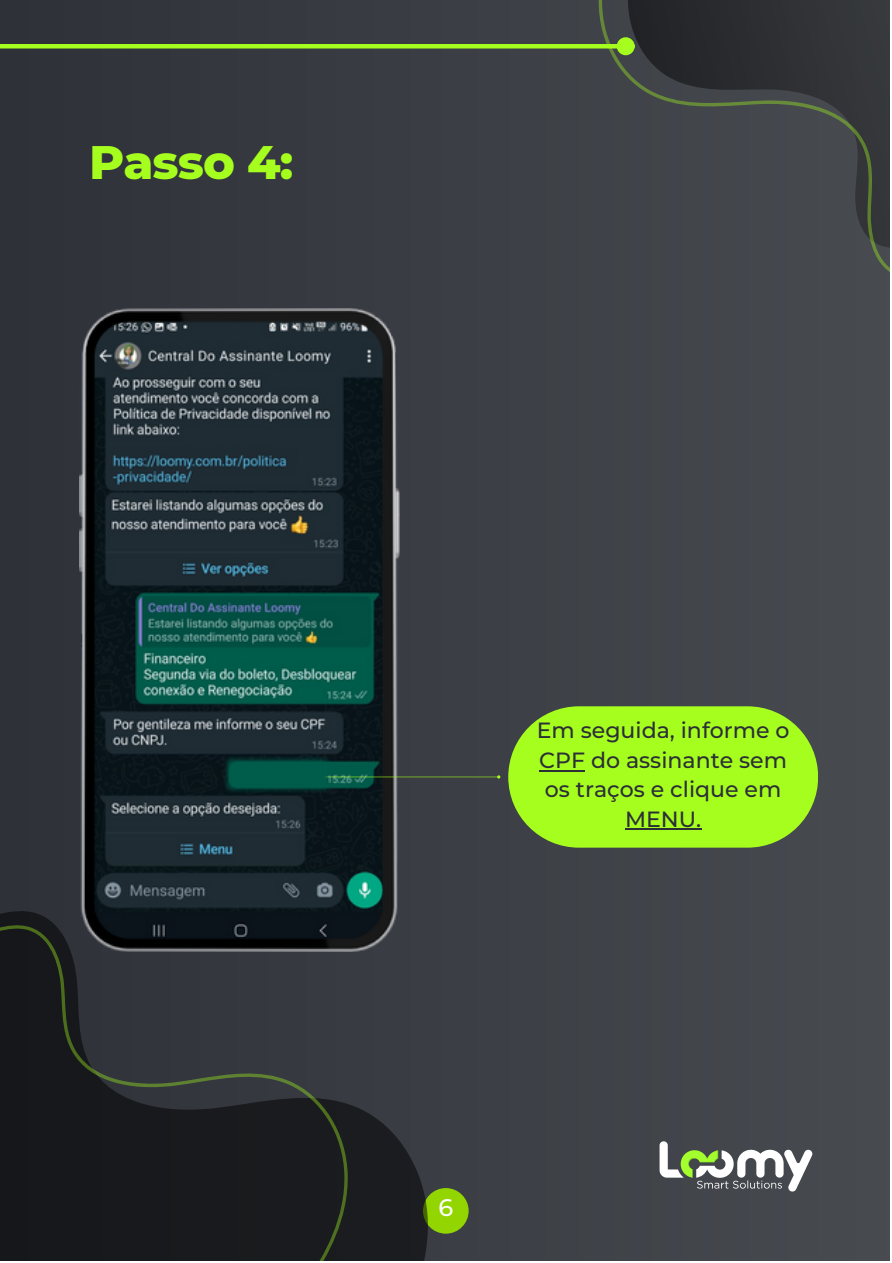
<style>
.page{position:relative;width:892px;height:1263px;background:#fff}
.page>*{position:absolute;margin:0;border:0;box-sizing:border-box;transform-origin:0 0}
.t1{font:800 48px "Montserrat";letter-spacing:-.02em;color:#a6fe1f}
.t2{font:500 24px "Montserrat";color:#fff}
.t3{font:500 21.9px/29.4px "Montserrat";color:#2c2f36;text-align:center}
</style>
<div class="page">
<div style="left:0;top:0;width:889px;height:1260px;background:linear-gradient(to right,#2e3238,#474a4f)"></div>
<hr style="left:0;top:44px;width:616px;height:4px;background:#a6fe1f">
<svg style="left:659px;top:1141px;width:153px;height:50px"></svg>
<div style="left:508px;top:706px;width:310px;height:141px;background:#a6fe1f;border-radius:71px"></div>
<hr style="left:539px;top:769px;width:46px;height:2px;background:#2c2f36">
<hr style="left:625px;top:828px;width:76px;height:2px;background:#2c2f36">
<img style="left:80px;top:309px;width:319px;height:491px">
<img style="left:223px;top:754px;width:109px;height:40px">
<svg style="left:0;top:800px;width:495px;height:460px;background:#373d3d"></svg>
<svg style="left:0;top:834px;width:402px;height:426px;background:#22272b"></svg>
<svg style="left:554px;top:0;width:335px;height:351px;background:#3e4144"></svg>
<p class="t1" style="left:89px;top:132px;width:205px">Passo 4:</p>
<p class="t3" style="left:536px;top:715px;width:254px">Em seguida, informe o<br>CPF do assinante sem os traços e clique em<br>MENU.</p>
<p class="t2" style="left:438px;top:1192px;width:16px">6</p>
</div>
